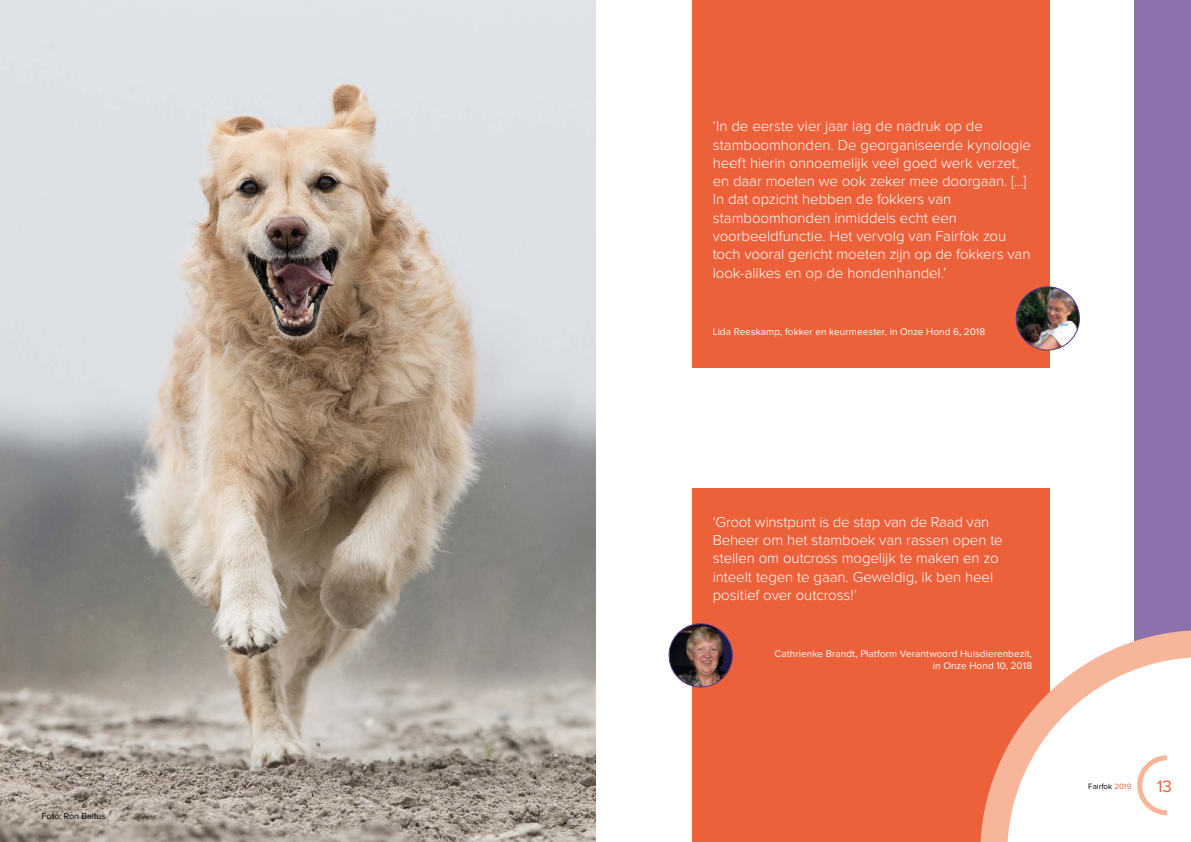
<style>
.page{position:relative;width:1191px;height:842px;background:#fff}
.page>*{position:absolute;margin:0;border:0;box-sizing:border-box;transform-origin:0 0}
.t1{font:17px "Proxima Nova";color:#ec613a}
.t2{font:300 15px/18.3px "Proxima Nova";letter-spacing:-.005em;color:#fff}
.t3{font:10px/12px "Proxima Nova";letter-spacing:.005em;color:#fff;text-align:right}
.t4{font:9px "Proxima Nova";color:#000}
.t5{font:8px "Proxima Nova";color:#000}
.s1{color:#ec613a}
</style>
<div class="page">
<img style="left:0;top:0;width:595px;height:842px">
<div style="left:692px;top:488px;width:357px;height:354px;background:#ec613a"></div>
<div style="left:1134px;top:0;width:57px;height:651px;background:#8b71ae"></div>
<svg style="left:980px;top:584px;width:211px;height:258px"></svg>
<svg style="left:1134px;top:753px;width:38px;height:65px"></svg>
<div style="left:692px;top:0;width:357px;height:367px;background:#ec613a"></div>
<img style="left:1015px;top:284px;width:65px;height:68px">
<img style="left:668px;top:623px;width:65px;height:65px">
<p class="t4" style="left:42px;top:812px;width:66px">Foto: Ron Baltus</p>
<p class="t2" style="left:712px;top:118px;width:320px">‘In de eerste vier jaar lag de nadruk op de stamboomhonden. De georganiseerde kynologie heeft hierin onnoemelijk veel goed werk verzet, en daar moeten we ook zeker mee doorgaan. [...] In dat opzicht hebben de fokkers van stamboomhonden inmiddels echt een voorbeeldfunctie. Het vervolg van Fairfok zou toch vooral gericht moeten zijn op de fokkers van look-alikes en op de hondenhandel.’</p>
<p class="t3" style="left:712px;top:326px;width:274px">Lida Reeskamp, fokker en keurmeester, in Onze Hond 6, 2018</p>
<p class="t2" style="left:712px;top:513px;width:291px">‘Groot winstpunt is de stap van de Raad van Beheer om het stamboek van rassen open te stellen om outcross mogelijk te maken en zo inteelt tegen te gaan. Geweldig, ik ben heel positief over outcross!’</p>
<p class="t3" style="left:774px;top:648px;width:259px">Cathrienke Brandt, Platform Verantwoord Huisdierenbezit, in Onze Hond 10, 2018</p>
<p class="t5" style="left:1088px;top:782px;width:45px">Fairfok <span class="s1">2019</span></p>
<p class="t1" style="left:1156px;top:779px;width:17px">13</p>
</div>
